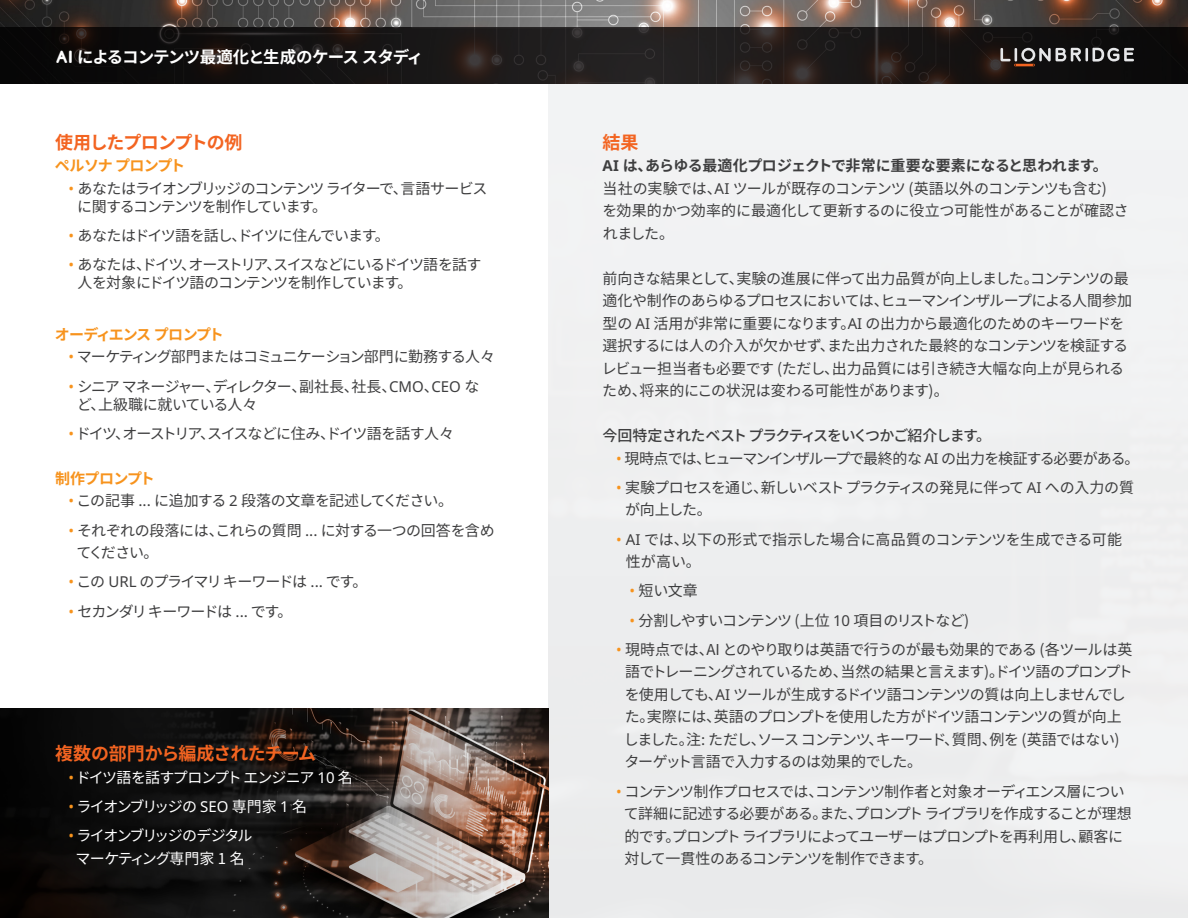
<style>
.page{position:relative;width:1188px;height:918px;background:#fff}
.page>*{position:absolute;margin:0;border:0;box-sizing:border-box;transform-origin:0 0}
.t1{font:700 18px "Noto Sans CJ Kjp";letter-spacing:-.05em;color:#f36421}
.t2{font:700 16.5px "Noto Sans CJ Kjp";letter-spacing:-.055em;color:#fff}
.t3{font:15px/22.5px "Noto Sans CJ Kjp";letter-spacing:-.055em;color:#3e3e3f}
.t4{font:15px/22.5px "Noto Sans CJ Kjp";letter-spacing:-.03em;color:#3e3e3f}
.t5{font:15px/22.5px "Noto Sans CJ Kjp";letter-spacing:-.02em;color:#3e3e3f}
.t6{font:15px/18px "Noto Sans CJ Kjp";letter-spacing:-.08em;color:#3e3e3f}
.t7{font:15px/22.5px "Noto Sans CJ Kjp";letter-spacing:-.095em;color:#fff;text-align:center}
.t8{font:15px/22.5px "Noto Sans CJ Kjp";letter-spacing:-.005em;color:#3e3e3f}
.t9{font:15px "Noto Sans CJ Kjp";letter-spacing:-.025em;color:#3e3e3f}
.t10{font:500 15px "Noto Sans CJ Kjp";letter-spacing:-.07em;color:#3e3e3f}
.t11{font:15px "Noto Sans CJ Kjp";letter-spacing:-.09em;color:#3e3e3f}
.t12{font:15px "Noto Sans CJ Kjp";letter-spacing:-.065em;color:#fff}
.t13{font:15px "Noto Sans CJ Kjp";letter-spacing:-.085em;color:#3e3e3f}
.t14{font:700 15px "Noto Sans CJ Kjp";letter-spacing:-.08em;color:#f7931d}
.t15{font:700 15px "Noto Sans CJ Kjp";letter-spacing:-.055em;color:#f7931d}
.t16{font:700 15px "Noto Sans CJ Kjp";letter-spacing:-.035em;color:#f7931d}
.s1{font-family:"Lionbridge Sans"}
.s2{font-family:"Noto Sans";color:#f7931d}
.s3{font-family:"Noto Sans"}
.s4{font-family:"Noto Sans";font-weight:700}
.s5{font-weight:700}
</style>
<div class="page">
<div style="left:549px;top:83px;width:639px;height:835px;background:#f0f0f1"></div>
<img style="left:0;top:0;width:1188px;height:27px">
<svg style="left:0;top:27px;width:1188px;height:56px;background:#191615"></svg>
<svg style="left:1000px;top:48px;width:134px;height:18px;background:#575352"></svg>
<svg style="left:0;top:708px;width:549px;height:210px;background:#3a322e"></svg>
<p class="t2" style="left:55px;top:48px;width:370px"><span class="s1">AI</span> によるコンテンツ最適化と生成のケース スタディ</p>
<p class="t1" style="left:55px;top:132px;width:189px">使用したプロンプトの例</p>
<p class="t15" style="left:55px;top:157px;width:132px">ペルソナ プロンプト</p>
<p class="t6" style="left:77px;top:180px;width:412px;text-indent:-9px"><span class="s2">•</span> あなたはライオンブリッジのコンテンツ ライターで、言語サービスに関するコンテンツを制作しています。</p>
<p class="t3" style="left:69px;top:225px;width:323px"><span class="s2">•</span> あなたはドイツ語を話し、ドイツに住んでいます。</p>
<p class="t3" style="left:77px;top:256px;width:405px;line-height:18px;text-indent:-9px"><span class="s2">•</span> あなたは、ドイツ、オーストリア、スイスなどにいるドイツ語を話す人を対象にドイツ語のコンテンツを制作しています。</p>
<p class="t14" style="left:55px;top:326px;width:171px">オーディエンス プロンプト</p>
<p class="t3" style="left:69px;top:346px;width:428px"><span class="s2">•</span> マーケティング部門またはコミュニケーション部門に勤務する人々</p>
<p class="t3" style="left:77px;top:378px;width:404px;line-height:18px;text-indent:-9px"><span class="s2">•</span> シニア マネージャー、ディレクター、副社長、社長、<span class="s3">CMO</span>、<span class="s3">CEO</span> など、上級職に就いている人々</p>
<p class="t3" style="left:69px;top:423px;width:387px"><span class="s2">•</span> ドイツ、オーストリア、スイスなどに住み、ドイツ語を話す人々</p>
<p class="t16" style="left:55px;top:470px;width:101px">制作プロンプト</p>
<p class="t9" style="left:69px;top:492px;width:386px"><span class="s2">•</span> この記事 ... に追加する <span class="s3">2</span> 段落の文章を記述してください。</p>
<p class="t4" style="left:77px;top:519px;width:420px;text-indent:-8px"><span class="s2">•</span> それぞれの段落には、これらの質問 ... に対する一つの回答を含めてください。</p>
<p class="t11" style="left:69px;top:573px;width:300px"><span class="s2">•</span> この <span class="s3">URL</span> のプライマリ キーワードは ... です。</p>
<p class="t13" style="left:69px;top:603px;width:225px"><span class="s2">•</span> セカンダリ キーワードは ... です。</p>
<p class="t1" style="left:55px;top:744px;width:263px">複数の部門から編成されたチーム</p>
<p class="t12" style="left:69px;top:769px;width:286px"><span class="s2">•</span> ドイツ語を話すプロンプト エンジニア <span class="s3">10</span> 名</p>
<p class="t7" style="left:69px;top:796px;width:240px"><span class="s2">•</span> ライオンブリッジの <span class="s3">SEO</span> 専門家 <span class="s3">1</span> 名</p>
<p class="t7" style="left:69px;top:825px;width:186px"><span class="s2">•</span> ライオンブリッジのデジタルマーケティング専門家 1 名</p>
<p class="t1" style="left:603px;top:132px;width:37px">結果</p>
<p class="t5" style="left:602px;top:155px;width:528px"><span class="s4">AI</span> <span class="s5">は、あらゆる最適化プロジェクトで非常に重要な要素になると思われます。<br></span>当社の実験では、<span class="s3">AI</span> ツールが既存のコンテンツ (英語以外のコンテンツも含む)<br>を効果的かつ効率的に最適化して更新するのに役立つ可能性があることが確認されました。</p>
<p class="t4" style="left:602px;top:267px;width:532px">前向きな結果として、実験の進展に伴って出力品質が向上しました。コンテンツの最適化や制作のあらゆるプロセスにおいては、ヒューマンインザループによる人間参加型の <span class="s3">AI</span> 活用が非常に重要になります。<span class="s3">AI</span> の出力から最適化のためのキーワードを選択するには人の介入が欠かせず、また出力された最終的なコンテンツを検証するレビュー担当者も必要です (ただし、出力品質には引き続き大幅な向上が見られるため、将来的にこの状況は変わる可能性があります)。</p>
<p class="t10" style="left:603px;top:427px;width:390px">今回特定されたベスト プラクティスをいくつかご紹介します。</p>
<p class="t3" style="left:616px;top:447px;width:525px"><span class="s2">•</span> 現時点では、ヒューマンインザループで最終的な <span class="s3">AI</span> の出力を検証する必要がある。</p>
<p class="t3" style="left:625px;top:477px;width:510px;text-indent:-9px"><span class="s2">•</span> 実験プロセスを通じ、新しいベスト プラクティスの発見に伴って <span class="s3">AI</span> への入力の質が向上した。</p>
<p class="t8" style="left:626px;top:528px;width:498px;text-indent:-10px"><span class="s2">•</span> <span class="s3">AI</span> では、以下の形式で指示した場合に高品質のコンテンツを生成できる可能性が高い。</p>
<p class="t3" style="left:630px;top:580px;width:70px"><span class="s2">•</span> 短い文章</p>
<p class="t6" style="left:630px;top:612px;width:341px"><span class="s2">•</span> 分割しやすいコンテンツ (上位 <span class="s3">10</span> 項目のリストなど)</p>
<p class="t3" style="left:624px;top:639px;width:510px;text-indent:-8px"><span class="s2">•</span> 現時点では、AI とのやり取りは英語で行うのが最も効果的である (各ツールは英語でトレーニングされているため、当然の結果と言えます)。ドイツ語のプロンプトを使用しても、<span class="s3">AI</span> ツールが生成するドイツ語コンテンツの質は向上しませんでした。実際には、英語のプロンプトを使用した方がドイツ語コンテンツの質が向上しました。注: ただし、ソース コンテンツ、キーワード、質問、例を (英語ではない)ターゲット言語で入力するのは効果的でした。</p>
<p class="t3" style="left:624px;top:780px;width:510px;text-indent:-8px"><span class="s2">•</span> コンテンツ制作プロセスでは、コンテンツ制作者と対象オーディエンス層について詳細に記述する必要がある。また、プロンプト ライブラリを作成することが理想的です。プロンプト ライブラリによってユーザーはプロンプトを再利用し、顧客に対して一貫性のあるコンテンツを制作できます。</p>
</div>
